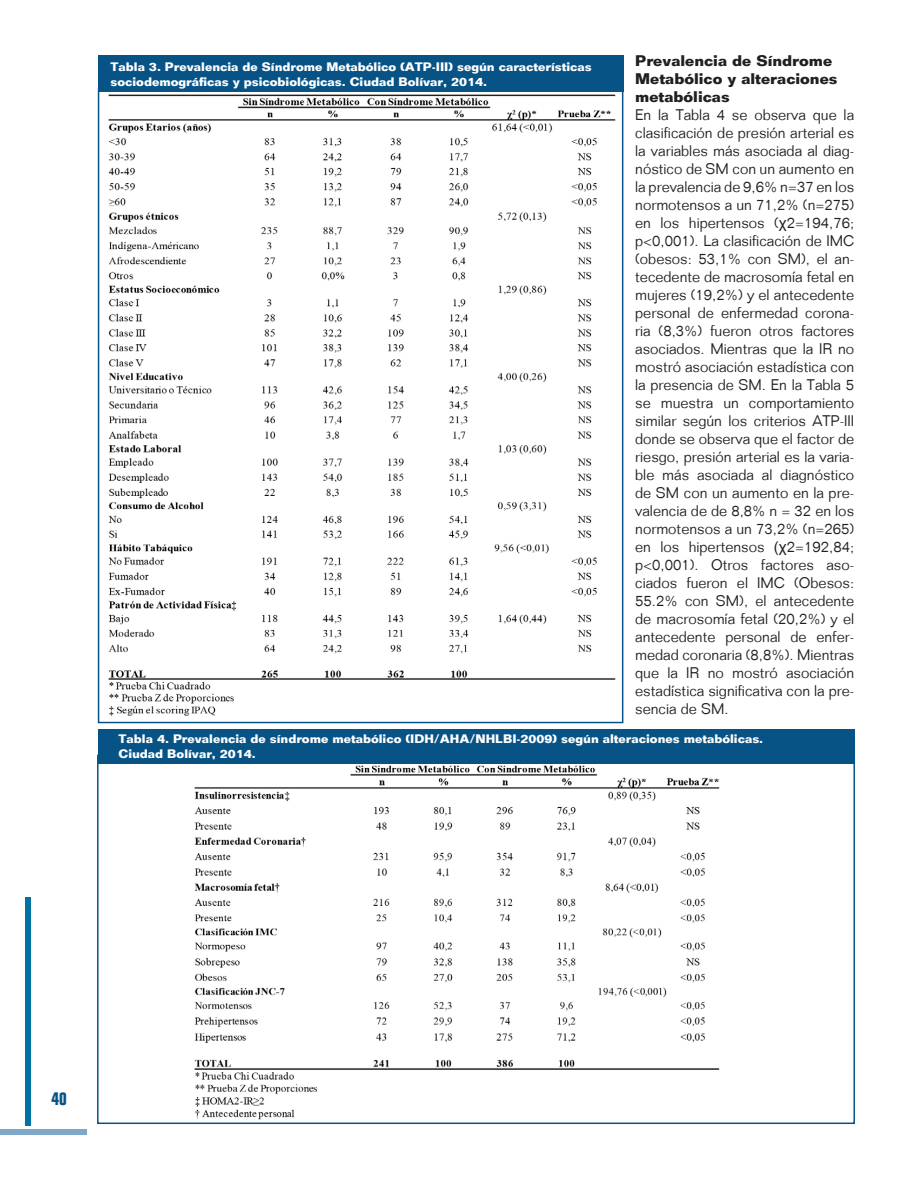
<style>
.page{position:relative;width:918px;height:1188px;background:#fff}
.page>*{position:absolute;margin:0;border:0;box-sizing:border-box;transform-origin:0 0}
.t1{font:700 condensed 18px "Folio";color:#075386}
.t2{font:300 15px/18px "Folio";color:#231f20;text-align:justify}
.t3{font:700 15px/18px "Folio";color:#231f20}
.t4{font:700 12px/15px "Folio";color:#fff}
.s1{font-family:"Arial";font-weight:400}
</style>
<div class="page">
<div style="left:25px;top:897px;width:6px;height:228px;background:#0073a3"></div>
<div style="left:0;top:1129px;width:86px;height:6px;background:#7fa7c8"></div>
<img style="left:108px;top:94px;width:508px;height:622px">
<div style="left:98px;top:55px;width:525px;height:37px;background:#075386"></div>
<img style="left:191px;top:763px;width:536px;height:357px">
<div style="left:98px;top:729px;width:756px;height:34px;background:#075386"></div>
<p class="t4" style="left:111px;top:59px;width:483px">Tabla 3. Prevalencia de Síndrome Metabólico (ATP-III) según características sociodemográficas y psicobiológicas. Ciudad Bolívar, 2014.</p>
<p class="t3" style="left:635px;top:52px;width:204px">Prevalencia de Síndrome<br>Metabólico y alteraciones metabólicas</p>
<p class="t2" style="left:635px;top:106px;width:220px">En la Tabla 4 se observa que la clasificación de presión arterial es la variables más asociada al diag&shy;nóstico de SM con un aumento en la prevalencia de 9,6% n=37 en los normotensos a un 71,2% (n=275) en los hipertensos (<span class="s1">χ</span>2=194,76; p&lt;0,001). La clasificación de IMC (obesos: 53,1% con SM), el an&shy;tecedente de macrosomía fetal en mujeres (19,2%) y el antecedente personal de enfermedad corona&shy;ria (8,3%) fueron otros factores asociados. Mientras que la IR no mostró asociación estadística con la presencia de SM. En la Tabla 5 se muestra un comportamiento similar según los criterios ATP-III donde se observa que el factor de riesgo, presión arterial es la varia&shy;ble más asociada al diagnóstico de SM con un aumento en la pre&shy;valencia de de 8,8% n = 32 en los normotensos a un 73,2% (n=265) en los hipertensos <span class="s1">(χ</span>2=192,84; p&lt;0,001). Otros factores aso&shy;ciados fueron el IMC (Obesos:<br>55.2% con SM), el antecedente de macrosomía fetal (20,2%) y el antecedente personal de enfer&shy;medad coronaria (8,8%). Mientras que la IR no mostró asociación estadística significativa con la pre&shy;sencia de SM.</p>
<p class="t4" style="left:119px;top:732px;width:646px">Tabla 4. Prevalencia de síndrome metabólico (IDH/AHA/NHLBI-2009) según alteraciones metabólicas.<br>Ciudad Bolívar, 2014.</p>
<p class="t1" style="left:52px;top:1088px;width:17px">40</p>
</div>
